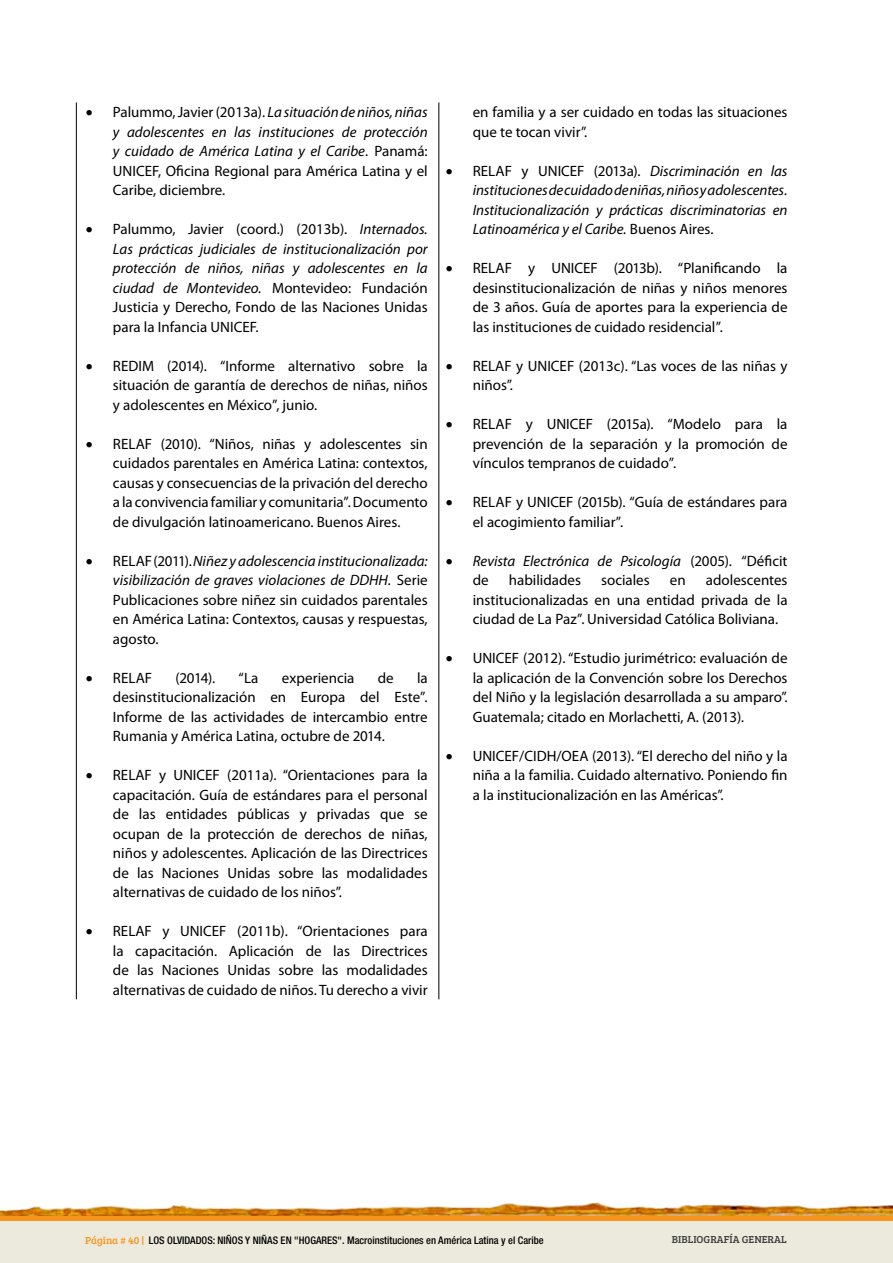
<style>
.page{position:relative;width:893px;height:1263px;background:#fff}
.page>*{position:absolute;margin:0;border:0;box-sizing:border-box;transform-origin:0 0}
.t1{font:15px/19.5px "Myriad Pro";color:#000;text-align:justify}
.t2{font:italic 15px/19.5px "Myriad Pro";color:#000;text-align:justify}
.t3{font:500 condensed 10.5px "Helvetica Neue";color:#000}
.t4{font:10.5px "Bree Serif";color:#414042}
.s1{font-style:normal}
.s2{font-style:italic}
.s3{font-family:"Bree Serif";font-weight:400;font-stretch:normal;color:#f7941e}
</style>
<div class="page">
<img style="left:0;top:1202px;width:893px;height:14px">
<div style="left:0;top:1220px;width:893px;height:43px;background:#eceadc"></div>
<hr style="left:0;top:1216px;width:893px;height:4px;background:#f7941e">
<hr style="left:439px;top:102px;width:1px;height:897px;background:#000">
<hr style="left:76px;top:102px;width:1px;height:897px;background:#000">
<p class="t2" style="left:113px;top:102px;width:316px;text-indent:-27px">• <span class="s1">Palummo, Javier (2013a).</span> La situación de niños, niñas y adolescentes en las instituciones de protección y cuidado de América Latina y el Caribe<span class="s1">. Panamá:<br>UNICEF, Oficina Regional para América Latina y el Caribe, diciembre.</span></p>
<p class="t2" style="left:113px;top:219px;width:316px;text-indent:-27px">• <span class="s1">Palummo, Javier (coord.) (2013b).</span> Internados.<br>Las prácticas judiciales de institucionalización por protección de niños, niñas y adolescentes en la ciudad de Montevideo. <span class="s1">Montevideo: Fundación Justicia y Derecho, Fondo de las Naciones Unidas para la Infancia UNICEF.</span></p>
<p class="t1" style="left:113px;top:356px;width:316px;text-indent:-27px">• REDIM (2014). “Informe alternativo sobre la situación de garantía de derechos de niñas, niños y adolescentes en México”, junio.</p>
<p class="t1" style="left:113px;top:434px;width:316px;text-indent:-27px">• RELAF (2010). “Niños, niñas y adolescentes sin cuidados parentales en América Latina: contextos, causas y consecuencias de la privación del derecho a la convivencia familiar y comunitaria”. Documento de divulgación latinoamericano. Buenos Aires.</p>
<p class="t1" style="left:113px;top:551px;width:316px;text-indent:-27px">• RELAF (2011). <span class="s2">Niñez y adolescencia institucionalizada: visibilización de graves violaciones de DDHH.</span> Serie Publicaciones sobre niñez sin cuidados parentales en América Latina: Contextos, causas y respuestas, agosto.</p>
<p class="t1" style="left:86px;top:668px;width:68px">• RELAF</p>
<p class="t1" style="left:175px;top:668px;width:41px">(2014).</p>
<p class="t1" style="left:239px;top:668px;width:21px">“La</p>
<p class="t1" style="left:282px;top:668px;width:74px">experiencia</p>
<p class="t1" style="left:378px;top:668px;width:18px">de</p>
<p class="t1" style="left:113px;top:668px;width:316px;text-indent:304px">la desinstitucionalización en Europa del Este”.<br>Informe de las actividades de intercambio entre Rumania y América Latina, octubre de 2014.</p>
<p class="t1" style="left:113px;top:765px;width:316px;text-indent:-27px">• RELAF y UNICEF (2011a). “Orientaciones para la capacitación. Guía de estándares para el personal de las entidades públicas y privadas que se ocupan de la protección de derechos de niñas, niños y adolescentes. Aplicación de las Directrices de las Naciones Unidas sobre las modalidades alternativas de cuidado de los niños”.</p>
<p class="t1" style="left:113px;top:921px;width:316px;text-indent:-27px">• RELAF y UNICEF (2011b). “Orientaciones para la capacitación. Aplicación de las Directrices de las Naciones Unidas sobre las modalidades alternativas de cuidado de niños. Tu derecho a vivir</p>
<p class="t1" style="left:473px;top:102px;width:316px">en familia y a ser cuidado en todas las situaciones que te tocan vivir”.</p>
<p class="t2" style="left:473px;top:161px;width:316px;text-indent:-27px">• <span class="s1">RELAF y UNICEF (2013a).</span> Discriminación en las instituciones de cuidado de niñas, niños y adolescentes.<br>Institucionalización y prácticas discriminatorias en Latinoamérica y el Caribe. <span class="s1">Buenos Aires.</span></p>
<p class="t1" style="left:473px;top:258px;width:316px;text-indent:-27px">• RELAF y UNICEF (2013b). “Planificando la desinstitucionalización de niñas y niños menores de 3 años. Guía de aportes para la experiencia de las instituciones de cuidado residencial”.</p>
<p class="t1" style="left:473px;top:356px;width:316px;text-indent:-27px">• RELAF y UNICEF (2013c). “Las voces de las niñas y niños”.</p>
<p class="t1" style="left:473px;top:414px;width:316px;text-indent:-27px">• RELAF y UNICEF (2015a). “Modelo para la prevención de la separación y la promoción de vínculos tempranos de cuidado”.</p>
<p class="t1" style="left:473px;top:492px;width:316px;text-indent:-27px">• RELAF y UNICEF (2015b). “Guía de estándares para el acogimiento familiar”.</p>
<p class="t2" style="left:473px;top:551px;width:316px;text-indent:-27px">• Revista Electrónica de Psicología <span class="s1">(2005). “Déficit de</span></p>
<p class="t1" style="left:473px;top:570px;width:316px;text-indent:233px">adolescentes institucionalizadas en una entidad privada de la ciudad de La Paz”. Universidad Católica Boliviana.</p>
<p class="t1" style="left:473px;top:648px;width:316px;text-indent:-27px">• UNICEF (2012). “Estudio jurimétrico: evaluación de la aplicación de la Convención sobre los Derechos del Niño y la legislación desarrollada a su amparo”.<br>Guatemala; citado en Morlachetti, A. (2013)<span class="s2">.</span></p>
<p class="t1" style="left:473px;top:746px;width:316px;text-indent:-27px">• UNICEF/CIDH/OEA (2013). “El derecho del niño y la niña a la familia. Cuidado alternativo. Poniendo fin a la institucionalización en las Américas”.</p>
<p class="t1" style="left:509px;top:570px;width:74px">habilidades</p>
<p class="t1" style="left:601px;top:570px;width:50px">sociales</p>
<p class="t1" style="left:670px;top:570px;width:17px">en</p>
<p class="t3" style="left:85px;top:1233px;width:460px"><span class="s3">Página # 40 |</span> Los olvidados: niños y niñas en "hogares". Macroinstituciones en América Latina y el Caribe</p>
<p class="t4" style="left:672px;top:1232px;width:116px">BIBLIOGRAFÍA GENERAL</p>
</div>
